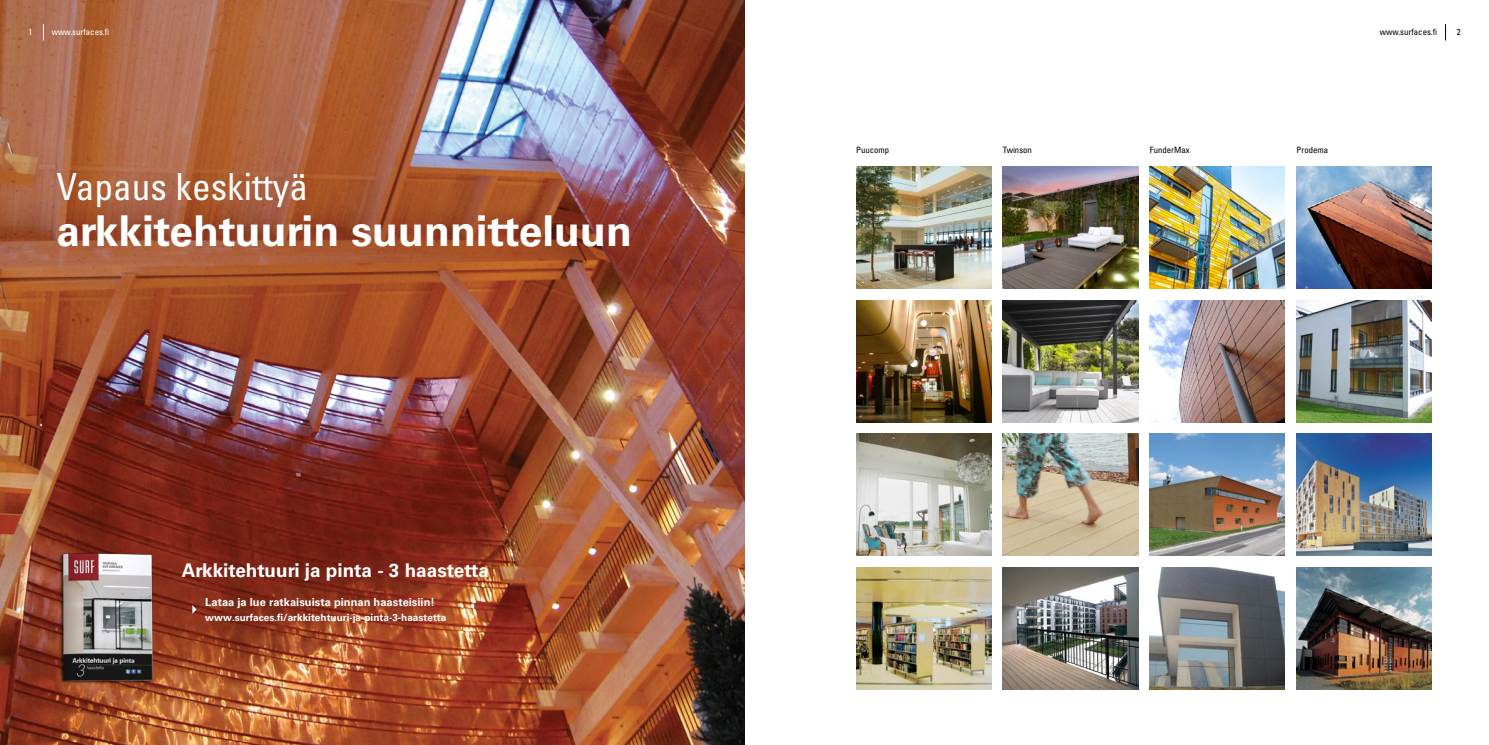
<style>
.page{position:relative;width:1489px;height:745px;background:#fff}
.page>*{position:absolute;margin:0;border:0;box-sizing:border-box;transform-origin:0 0}
.t1{font:700 42.38px "Univers LT Std";color:#fff}
.t2{font:condensed 37.25px "Univers LT Std";color:#fff}
.t3{font:700 18.88px "Univers LT Std";color:#fff}
.t4{font:700 11.12px "Univers LT Std";color:#fff}
.t5{font:700 10px "Univers LT Std";color:#fff}
.t6{font:condensed 8.75px "Univers LT Std";color:#000}
.t7{font:condensed 8.75px "Univers LT Std";color:#fff}
</style>
<div class="page">
<img style="left:1296px;top:166px;width:135px;height:122px">
<img style="left:1296px;top:300px;width:135px;height:122px">
<img style="left:1296px;top:433px;width:135px;height:122px">
<img style="left:1296px;top:567px;width:135px;height:122px">
<img style="left:0;top:0;width:744px;height:744px">
<svg style="left:192px;top:604px;width:5px;height:9px"></svg>
<svg style="left:1445px;top:24px;width:1px;height:16px"></svg>
<svg style="left:43px;top:24px;width:1px;height:16px"></svg>
<img style="left:1002px;top:166px;width:135px;height:122px">
<img style="left:1149px;top:166px;width:135px;height:122px">
<img style="left:856px;top:166px;width:135px;height:122px">
<img style="left:1002px;top:300px;width:135px;height:122px">
<img style="left:1149px;top:300px;width:135px;height:122px">
<img style="left:856px;top:300px;width:135px;height:122px">
<img style="left:1002px;top:433px;width:135px;height:122px">
<img style="left:1149px;top:433px;width:135px;height:122px">
<img style="left:856px;top:433px;width:135px;height:122px">
<img style="left:1002px;top:567px;width:135px;height:122px">
<img style="left:1149px;top:567px;width:135px;height:122px">
<img style="left:856px;top:567px;width:135px;height:122px">
<img style="left:57px;top:549px;width:101px;height:136px">
<p class="t7" style="left:28px;top:26px;width:5px">1</p>
<p class="t7" style="left:52px;top:26px;width:59px">www.surfaces.fi</p>
<p class="t6" style="left:1379px;top:26px;width:59px">www.surfaces.fi</p>
<p class="t6" style="left:1456px;top:26px;width:5px">2</p>
<h2 class="t2" style="left:57px;top:163px;width:253px">Vapaus keskittyä</h2>
<h1 class="t1" style="left:57px;top:206px;width:577px">arkkitehtuurin suunnitteluun</h1>
<h3 class="t3" style="left:182px;top:559px;width:309px">Arkkitehtuuri ja pinta - 3 haastetta</h3>
<p class="t4" style="left:205px;top:595px;width:231px">Lataa ja lue ratkaisuista pinnan haasteisiin!</p>
<p class="t5" style="left:205px;top:611px;width:242px">www.surfaces.fi/arkkitehtuuri-ja-pinta-3-haastetta</p>
<p class="t6" style="left:856px;top:144px;width:35px">Puucomp</p>
<p class="t6" style="left:1002px;top:144px;width:30px">Twinson</p>
<p class="t6" style="left:1149px;top:144px;width:41px">FunderMax</p>
<p class="t6" style="left:1296px;top:144px;width:33px">Prodema</p>
</div>
